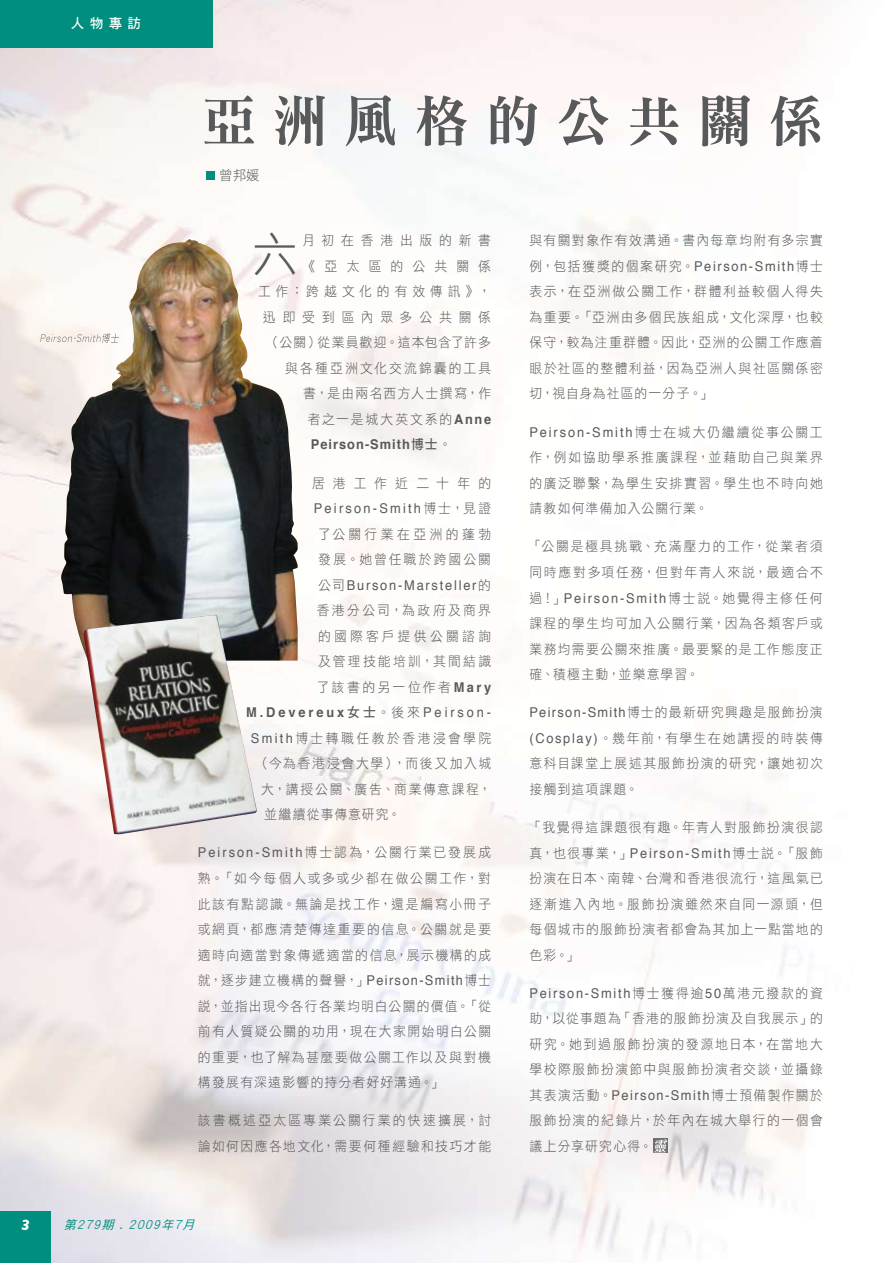
<style>
.page{position:relative;width:893px;height:1263px;background:#fff}
.page>*{position:absolute;margin:0;border:0;box-sizing:border-box;transform-origin:0 0}
.t1{font:55.5px "DF Ming HK W9";letter-spacing:.3em;color:#58595b}
.t2{font:48.15px "DF Hei HK W3";color:#58595b;scale:.95 1}
.t3{font:italic 700 15px "Gill Sans";color:#fff}
.t4{font:13.5px/25.5px "DF Hei HK W3";letter-spacing:.12em;color:#58595b;text-align:justify;scale:.95 1}
.t5{font:13.5px/25.5px "DF Hei HK W3";letter-spacing:.17em;color:#58595b;text-align:right;scale:.95 1}
.t6{font:13.5px "Helvetica";letter-spacing:.145em;color:#58595b;scale:.95 1}
.t7{font:13.5px/25.5px "DF Hei HK W3";letter-spacing:.185em;color:#58595b;scale:.95 1}
.t8{font:13.5px/25.5px "DF Hei HK W3";letter-spacing:.14em;color:#58595b;scale:.95 1}
.t9{font:700 13.5px "Helvetica";letter-spacing:.225em;color:#58595b;scale:.95 1}
.t10{font:13.5px "Helvetica";letter-spacing:.175em;color:#58595b;scale:.95 1}
.t11{font:700 13.5px "Helvetica";letter-spacing:.08em;color:#58595b;scale:.95 1}
.t12{font:13.5px "DF Hei HK W3";letter-spacing:.09em;color:#58595b;scale:.95 1}
.t13{font:13.5px "DF Hei HK W3";letter-spacing:.63em;color:#58595b;scale:.95 1}
.t14{font:13.5px "DF Hei HK W7";color:#fff}
.t15{font:13.5px "DF Hei HK W3";letter-spacing:.12em;color:#58595b}
.t16{font:italic 12px "DF Hei HK W5";color:#008e7e}
.s1{font-family:"Helvetica";font-weight:700}
.s2{font-family:"DF Hei HK W7";font-weight:400}
.s3{font-family:"DF Hei HK W3";font-weight:400}
.s4{font-family:"DF Hei HK W3"}
.s5{font-weight:400}
.s6{font-family:"Helvetica"}
</style>
<div class="page">
<img style="left:0;top:0;width:824px;height:1263px">
<img style="left:61px;top:240px;width:237px;height:421px">
<img style="left:84px;top:615px;width:173px;height:220px">
<svg style="left:40px;top:333px;width:79px;height:10px"></svg>
<div style="left:0;top:0;width:213px;height:48px;background:#008e7e"></div>
<div style="left:0;top:1211px;width:51px;height:52px;background:#008e7e"></div>
<svg style="left:654px;top:1152px;width:14px;height:1px"></svg>
<svg style="left:653px;top:1139px;width:15px;height:13px"></svg>
<div style="left:206px;top:172px;width:9px;height:8px;background:#008e7e"></div>
<p class="t14" style="left:71px;top:16px;width:72px">人物專訪</p>
<h1 class="t1" style="left:202px;top:91px;width:622px">亞洲風格的公共關係</h1>
<p class="t15" style="left:219px;top:168px;width:42px">曾邦媛</p>
<h2 class="t2" style="left:252px;top:228px;width:50px">六</h2>
<p class="t5" style="left:258px;top:228px;width:247px">月初在香港出版的新書<br>《亞太區的公共關係<br>工作：跨越文化的有效傳訊》，迅即受到區內眾多公共關係（公關）從業員歡迎。這本包含了許多與各種亞洲文化交流錦囊的工具<br>書，是由兩名西方人士撰寫，作<br>者之一是城大英文系的<span class="s1">Anne</span></p>
<p class="t11" style="left:311px;top:432px;width:150px">Peirson﹣Smith<span class="s2">博士</span><span class="s3">。</span></p>
<p class="t13" style="left:312px;top:475px;width:190px">居港工作近二十年的</p>
<p class="t10" style="left:314px;top:497px;width:188px">Peirson-Smith<span class="s4">博士，見證</span></p>
<p class="t7" style="left:318px;top:521px;width:183px">了公關行業在亞洲的蓬勃發展。她曾任職於跨國公關</p>
<p class="t6" style="left:318px;top:573px;width:183px"><span class="s4">公司</span>Burson-Marsteller<span class="s4">的</span></p>
<p class="t4" style="left:317px;top:597px;width:185px">香港分公司，為政府及商界的國際客戶提供公關諮詢及管理技能培訓，其間結識了該書的另一位作者<span class="s1">Mary</span></p>
<p class="t9" style="left:246px;top:700px;width:259px">M.Devereux<span class="s2">女士</span><span class="s3">。後來</span><span class="s5">Peirson-</span></p>
<p class="t7" style="left:251px;top:725px;width:255px"><span class="s6">Smith</span>博士轉職任教於香港浸會學院</p>
<p class="t4" style="left:257px;top:750px;width:248px">（今為香港浸會大學），而後又加入城</p>
<p class="t4" style="left:261px;top:776px;width:243px">大，講授公關、廣告、商業傳意課程，</p>
<p class="t12" style="left:264px;top:807px;width:145px">並繼續從事傳意研究。</p>
<p class="t6" style="left:198px;top:841px;width:310px">Peirson-Smith<span class="s4">博士認為，公關行業已發展成</span></p>
<p class="t4" style="left:198px;top:865px;width:310px">熟。「如今每個人或多或少都在做公關工作，對此該有點認識。無論是找工作，還是編寫小冊子或網頁，都應清楚傳達重要的信息。公關就是要適時向適當對象傳遞適當的信息，展示機構的成就，逐步建立機構的聲譽，」<span class="s6">Peirson-Smith</span>博士說，並指出現今各行各業均明白公關的價值。「從前有人質疑公關的功用，現在大家開始明白公關的重要，也了解為甚麼要做公關工作以及與對機構發展有深遠影響的持分者好好溝通。」</p>
<p class="t8" style="left:198px;top:1107px;width:310px">該書概述亞太區專業公關行業的快速擴展，討論如何因應各地文化，需要何種經驗和技巧才能</p>
<p class="t4" style="left:529px;top:228px;width:310px">與有關對象作有效溝通。書內每章均附有多宗實例，包括獲獎的個案研究。<span class="s6">Peirson-Smith</span>博士表示，在亞洲做公關工作，群體利益較個人得失為重要。「亞洲由多個民族組成，文化深厚，也較保守，較為注重群體。因此，亞洲的公關工作應着眼於社區的整體利益，因為亞洲人與社區關係密切，視自身為社區的一分子。」</p>
<p class="t6" style="left:529px;top:420px;width:310px">Peirson-Smith<span class="s4">博士在城大仍繼續從事公關工</span></p>
<p class="t4" style="left:529px;top:444px;width:310px">作，例如協助學系推廣課程，並藉助自己與業界的廣泛聯繫，為學生安排實習。學生也不時向她請教如何準備加入公關行業。</p>
<p class="t4" style="left:529px;top:534px;width:310px">「公關是極具挑戰、充滿壓力的工作，從業者須同時應對多項任務，但對年青人來說，最適合不過！」<span class="s6">Peirson-Smith</span>博士說。她覺得主修任何課程的學生均可加入公關行業，因為各類客戶或業務均需要公關來推廣。最要緊的是工作態度正確、積極主動，並樂意學習。</p>
<p class="t4" style="left:529px;top:699px;width:310px"><span class="s6">Peirson-Smith</span>博士的最新研究興趣是服飾扮演<span class="s6">(Cosplay)</span>。幾年前，有學生在她講授的時裝傳意科目課堂上展述其服飾扮演的研究，讓她初次接觸到這項課題。</p>
<p class="t4" style="left:529px;top:814px;width:310px">「我覺得這課題很有趣。年青人對服飾扮演很認真，也很專業，」<span class="s6">Peirson-Smith</span>博士說。「服飾扮演在日本、南韓、台灣和香港很流行，這風氣已逐漸進入內地。服飾扮演雖然來自同一源頭，但每個城市的服飾扮演者都會為其加上一點當地的色彩。」</p>
<p class="t6" style="left:529px;top:981px;width:310px">Peirson-Smith<span class="s4">博士獲得逾</span>50<span class="s4">萬港元撥款的資</span></p>
<p class="t4" style="left:529px;top:1005px;width:310px">助，以從事題為「香港的服飾扮演及自我展示」的研究。她到過服飾扮演的發源地日本，在當地大學校際服飾扮演節中與服飾扮演者交談，並攝錄其表演活動。<span class="s6">Peirson-Smith</span>博士預備製作關於服飾扮演的紀錄片，於年內在城大舉行的一個會議上分享研究心得。</p>
<p class="t3" style="left:21px;top:1216px;width:10px">3</p>
<p class="t16" style="left:64px;top:1218px;width:136px">第279期 . 2009年7月</p>
</div>
